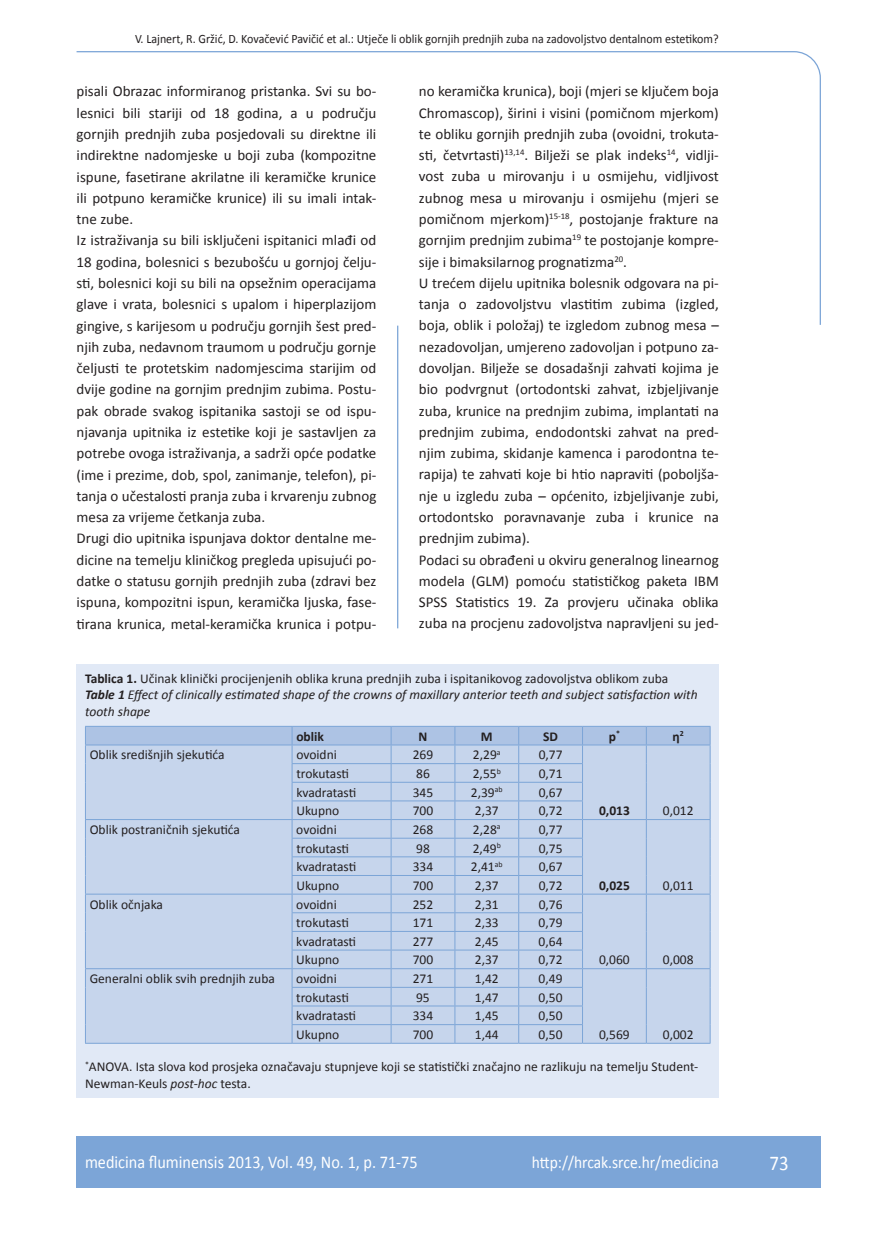
<style>
.page{position:relative;width:872px;height:1234px;background:#fff}
.page>*{position:absolute;margin:0;border:0;box-sizing:border-box;transform-origin:0 0}
.t1{font:21px "Calibri";color:#fff;scale:.9 1}
.t2{font:18px "Calibri";color:#fff;scale:.9 1}
.t3{font:17.25px "Calibri";color:#fff;scale:.9 1}
.t4{font:15px/21.3px "Calibri";color:#231f20}
.t5{font:13.5px/16.5px "Calibri";color:#231f20}
.t6{font:italic 13.5px/16.5px "Calibri";color:#231f20}
.t7{font:700 13.5px "Calibri";color:#231f20}
.t8{font:12.75px "Calibri";color:#231f20;scale:.94 1}
.s1{font-weight:700;font-style:normal}
.s2{font-style:normal}
.s3{font-weight:700}
.s4{font-style:italic}
</style>
<div class="page">
<svg style="left:76px;top:51px;width:745px;height:275px"></svg>
<hr style="left:397px;top:325px;width:1px;height:303px;background:#7ca5d7">
<div style="left:77px;top:1135px;width:744px;height:51px;background:#7ca5d7"></div>
<div style="left:77px;top:664px;width:642px;height:433px;background:#e1e9f6"></div>
<hr style="left:85px;top:725px;width:207px;height:1px;background:#7ca5d7">
<hr style="left:292px;top:725px;width:99px;height:1px;background:#7ca5d7">
<hr style="left:391px;top:725px;width:64px;height:1px;background:#7ca5d7">
<hr style="left:455px;top:725px;width:64px;height:1px;background:#7ca5d7">
<hr style="left:519px;top:725px;width:63px;height:1px;background:#7ca5d7">
<hr style="left:582px;top:725px;width:64px;height:1px;background:#7ca5d7">
<hr style="left:646px;top:725px;width:64px;height:1px;background:#7ca5d7">
<svg style="left:85px;top:726px;width:625px;height:316px;background:#c1d1ea"></svg>
<hr style="left:85px;top:1042px;width:207px;height:1px;background:#7ca5d7">
<hr style="left:292px;top:1042px;width:99px;height:1px;background:#7ca5d7">
<hr style="left:391px;top:1042px;width:64px;height:1px;background:#7ca5d7">
<hr style="left:455px;top:1042px;width:64px;height:1px;background:#7ca5d7">
<hr style="left:519px;top:1042px;width:63px;height:1px;background:#7ca5d7">
<hr style="left:582px;top:1042px;width:64px;height:1px;background:#7ca5d7">
<hr style="left:646px;top:1042px;width:64px;height:1px;background:#7ca5d7">
<p class="t8" style="left:135px;top:30px;width:622px">V. Lajnert, R. Gržić, D. Kovačević Pavičić et al.: Utječe li oblik gornjih prednjih zuba na zadovoljstvo dentalnom estetikom?</p>
<p class="t4" style="left:77px;top:80px;width:301px">pisali Obrazac informiranog pristanka. Svi su bo&shy;lesnici bili stariji od 18 godina, a u području gornjih prednjih zuba posjedovali su direktne ili indirektne nadomjeske u boji zuba (kompozitne ispune, fasetirane akrilatne ili keramičke krunice ili potpuno keramičke krunice) ili su imali intak&shy;tne zube.<br>Iz istraživanja su bili isključeni ispitanici mlađi od 18 godina, bolesnici s bezubošću u gornjoj čelju&shy;sti, bolesnici koji su bili na opsežnim operacijama glave i vrata, bolesnici s upalom i hiperplazijom gingive, s karijesom u području gornjih šest pred&shy;njih zuba, nedavnom traumom u području gornje čeljusti te protetskim nadomjescima starijim od dvije godine na gornjim prednjim zubima. Postu&shy;pak obrade svakog ispitanika sastoji se od ispu&shy;njavanja upitnika iz estetike koji je sastavljen za potrebe ovoga istraživanja, a sadrži opće podatke (ime i prezime, dob, spol, zanimanje, telefon), pi&shy;tanja o učestalosti pranja zuba i krvarenju zubnog mesa za vrijeme četkanja zuba.<br>Drugi dio upitnika ispunjava doktor dentalne me&shy;dicine na temelju kliničkog pregleda upisujući po&shy;datke o statusu gornjih prednjih zuba (zdravi bez ispuna, kompozitni ispun, keramička ljuska, fase&shy;tirana krunica, metal-keramička krunica i potpu-</p>
<p class="t4" style="left:419px;top:80px;width:301px">no keramička krunica), boji (mjeri se ključem boja Chromascop), širini i visini (pomičnom mjerkom) te obliku gornjih prednjih zuba (ovoidni, trokuta&shy;sti, četvrtasti)<sup>13,14</sup>. Bilježi se plak indeks<sup>14</sup>, vidlji&shy;vost zuba u mirovanju i u osmijehu, vidljivost zubnog mesa u mirovanju i osmijehu (mjeri se pomičnom mjerkom)<sup>15-18</sup>, postojanje frakture na gornjim prednjim zubima<sup>19</sup> te postojanje kompre&shy;sije i bimaksilarnog prognatizma<sup>20</sup>.<br>U trećem dijelu upitnika bolesnik odgovara na pi&shy;tanja o zadovoljstvu vlastitim zubima (izgled, boja, oblik i položaj) te izgledom zubnog mesa – nezadovoljan, umjereno zadovoljan i potpuno za&shy;dovoljan. Bilježe se dosadašnji zahvati kojima je bio podvrgnut (ortodontski zahvat, izbjeljivanje zuba, krunice na prednjim zubima, implantati na prednjim zubima, endodontski zahvat na pred&shy;njim zubima, skidanje kamenca i parodontna te&shy;rapija) te zahvati koje bi htio napraviti (poboljša&shy;nje u izgledu zuba – općenito, izbjeljivanje zubi, ortodontsko poravnavanje zuba i krunice na prednjim zubima).<br>Podaci su obrađeni u okviru generalnog linearnog modela (GLM) pomoću statističkog paketa IBM SPSS Statistics 19. Za provjeru učinaka oblika zuba na procjenu zadovoljstva napravljeni su jed-</p>
<p class="t6" style="left:85px;top:669px;width:614px"><span class="s1">Tablica 1.</span> <span class="s2">Učinak klinički procijenjenih oblika kruna prednjih zuba i ispitanikovog zadovoljstva oblikom zuba<br></span><span class="s3">Table 1</span> Effect of clinically estimated shape of the crowns of maxillary anterior teeth and subject satisfaction with tooth shape</p>
<p class="t7" style="left:296px;top:727px;width:29px">oblik</p>
<p class="t7" style="left:418px;top:727px;width:10px">N</p>
<p class="t7" style="left:481px;top:727px;width:13px">M</p>
<p class="t7" style="left:543px;top:727px;width:16px">SD</p>
<p class="t7" style="left:609px;top:727px;width:13px">p<sup>*</sup></p>
<p class="t7" style="left:672px;top:727px;width:13px">η<sup>2</sup></p>
<p class="t5" style="left:90px;top:745px;width:136px">Oblik središnjih sjekutića</p>
<p class="t5" style="left:296px;top:745px;width:42px">ovoidni</p>
<p class="t5" style="left:413px;top:745px;width:22px">269</p>
<p class="t5" style="left:473px;top:745px;width:29px">2,29<sup>a</sup></p>
<p class="t5" style="left:538px;top:745px;width:25px">0,77</p>
<p class="t5" style="left:296px;top:764px;width:54px">trokutasti</p>
<p class="t5" style="left:416px;top:764px;width:15px">86</p>
<p class="t5" style="left:473px;top:764px;width:30px">2,55<sup>b</sup></p>
<p class="t5" style="left:538px;top:764px;width:25px">0,71</p>
<p class="t5" style="left:296px;top:783px;width:61px">kvadratasti</p>
<p class="t5" style="left:413px;top:783px;width:22px">345</p>
<p class="t5" style="left:471px;top:783px;width:33px">2,39<sup>ab</sup></p>
<p class="t5" style="left:538px;top:783px;width:25px">0,67</p>
<p class="t5" style="left:296px;top:801px;width:44px">Ukupno</p>
<p class="t5" style="left:413px;top:801px;width:22px">700</p>
<p class="t5" style="left:475px;top:801px;width:25px">2,37</p>
<p class="t5" style="left:538px;top:801px;width:25px">0,72</p>
<p class="t5" style="left:90px;top:820px;width:152px">Oblik postraničnih sjekutića</p>
<p class="t5" style="left:296px;top:820px;width:42px">ovoidni</p>
<p class="t5" style="left:413px;top:820px;width:22px">268</p>
<p class="t5" style="left:473px;top:820px;width:29px">2,28<sup>a</sup></p>
<p class="t5" style="left:538px;top:820px;width:25px">0,77</p>
<p class="t5" style="left:296px;top:839px;width:54px">trokutasti</p>
<p class="t5" style="left:416px;top:839px;width:15px">98</p>
<p class="t5" style="left:473px;top:839px;width:30px">2,49<sup>b</sup></p>
<p class="t5" style="left:538px;top:839px;width:25px">0,75</p>
<p class="t5" style="left:296px;top:857px;width:61px">kvadratasti</p>
<p class="t5" style="left:413px;top:857px;width:22px">334</p>
<p class="t5" style="left:471px;top:857px;width:33px">2,41<sup>ab</sup></p>
<p class="t5" style="left:538px;top:857px;width:25px">0,67</p>
<p class="t5" style="left:296px;top:876px;width:44px">Ukupno</p>
<p class="t5" style="left:413px;top:876px;width:22px">700</p>
<p class="t5" style="left:475px;top:876px;width:25px">2,37</p>
<p class="t5" style="left:538px;top:876px;width:25px">0,72</p>
<p class="t5" style="left:90px;top:894px;width:75px">Oblik očnjaka</p>
<p class="t5" style="left:296px;top:894px;width:42px">ovoidni</p>
<p class="t5" style="left:413px;top:894px;width:22px">252</p>
<p class="t5" style="left:475px;top:894px;width:25px">2,31</p>
<p class="t5" style="left:538px;top:894px;width:25px">0,76</p>
<p class="t5" style="left:296px;top:913px;width:54px">trokutasti</p>
<p class="t5" style="left:413px;top:913px;width:22px">171</p>
<p class="t5" style="left:475px;top:913px;width:25px">2,33</p>
<p class="t5" style="left:538px;top:913px;width:25px">0,79</p>
<p class="t5" style="left:296px;top:932px;width:61px">kvadratasti</p>
<p class="t5" style="left:413px;top:932px;width:22px">277</p>
<p class="t5" style="left:475px;top:932px;width:25px">2,45</p>
<p class="t5" style="left:538px;top:932px;width:25px">0,64</p>
<p class="t5" style="left:296px;top:950px;width:44px">Ukupno</p>
<p class="t5" style="left:413px;top:950px;width:22px">700</p>
<p class="t5" style="left:475px;top:950px;width:25px">2,37</p>
<p class="t5" style="left:538px;top:950px;width:25px">0,72</p>
<p class="t5" style="left:90px;top:969px;width:187px">Generalni oblik svih prednjih zuba</p>
<p class="t5" style="left:296px;top:969px;width:42px">ovoidni</p>
<p class="t5" style="left:413px;top:969px;width:22px">271</p>
<p class="t5" style="left:475px;top:969px;width:25px">1,42</p>
<p class="t5" style="left:538px;top:969px;width:25px">0,49</p>
<p class="t7" style="left:599px;top:802px;width:32px">0,013</p>
<p class="t5" style="left:663px;top:801px;width:32px">0,012</p>
<p class="t7" style="left:599px;top:876px;width:32px">0,025</p>
<p class="t5" style="left:663px;top:876px;width:32px">0,011</p>
<p class="t5" style="left:599px;top:950px;width:32px">0,060</p>
<p class="t5" style="left:663px;top:950px;width:32px">0,008</p>
<p class="t5" style="left:296px;top:988px;width:54px">trokutasti</p>
<p class="t5" style="left:416px;top:988px;width:15px">95</p>
<p class="t5" style="left:475px;top:988px;width:25px">1,47</p>
<p class="t5" style="left:538px;top:988px;width:25px">0,50</p>
<p class="t5" style="left:296px;top:1006px;width:61px">kvadratasti</p>
<p class="t5" style="left:413px;top:1006px;width:22px">334</p>
<p class="t5" style="left:475px;top:1006px;width:25px">1,45</p>
<p class="t5" style="left:538px;top:1006px;width:25px">0,50</p>
<p class="t5" style="left:296px;top:1025px;width:44px">Ukupno</p>
<p class="t5" style="left:413px;top:1025px;width:22px">700</p>
<p class="t5" style="left:475px;top:1025px;width:25px">1,44</p>
<p class="t5" style="left:538px;top:1025px;width:25px">0,50</p>
<p class="t5" style="left:85px;top:1057px;width:615px"><sup>*</sup>ANOVA. Ista slova kod prosjeka označavaju stupnjeve koji se statistički značajno ne razlikuju na temelju Student-<br>Newman-Keuls <span class="s4">post-hoc</span> testa.</p>
<p class="t5" style="left:599px;top:1025px;width:32px">0,569</p>
<p class="t5" style="left:663px;top:1025px;width:32px">0,002</p>
<p class="t2" style="left:85px;top:1150px;width:371px">medicina fluminensis 2013, Vol. 49, No. 1, p. 71-75</p>
<p class="t3" style="left:532px;top:1151px;width:209px">http://hrcak.srce.hr/medicina</p>
<h1 class="t1" style="left:769px;top:1149px;width:23px">73</h1>
</div>
